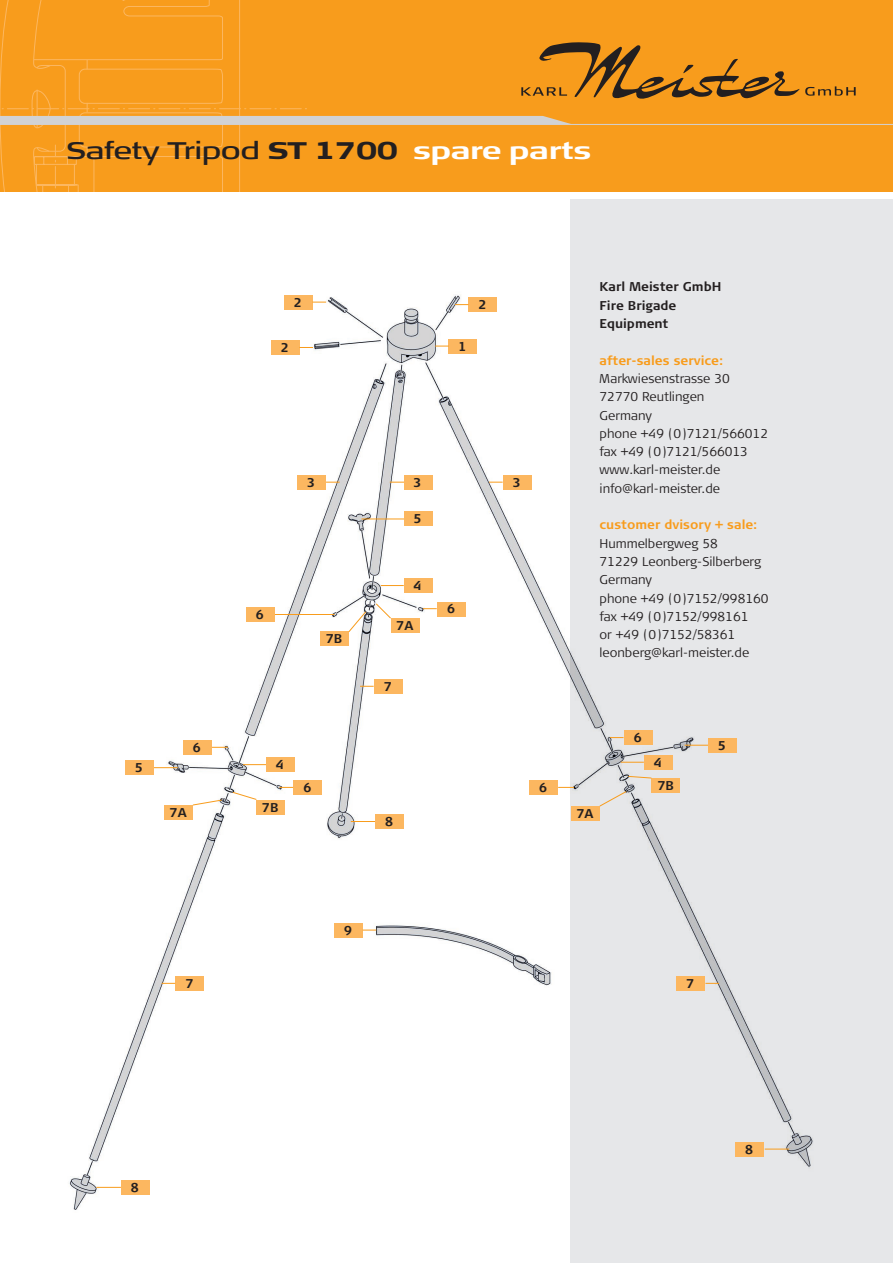
<style>
.page{position:relative;width:893px;height:1263px;background:#fff}
.page>*{position:absolute;margin:0;border:0;box-sizing:border-box;transform-origin:0 0}
.t1{font:24px "Signa Ext Column";color:#231f20}
.t2{font:300 12.75px/18.3px "Signa Column";color:#231f20}
.t3{font:700 12.75px/18.3px "Signa Column";color:#231f20}
.t4{font:700 12.75px "Signa Column";color:#f89c1c}
.s1{font-weight:700}
.s2{font-weight:700;color:#fff}
</style>
<div class="page">
<div style="left:571px;top:200px;width:322px;height:1063px;background:#e6e7e9"></div>
<img style="left:69px;top:245px;width:744px;height:1018px">
<div style="left:0;top:0;width:893px;height:192px;background:#f89c1c"></div>
<hr style="left:0;top:124px;width:893px;height:1px;background:#d1d2d4">
<div style="left:391px;top:618px;width:29px;height:14px;background:#fcb760"></div>
<div style="left:652px;top:778px;width:28px;height:14px;background:#fcb760"></div>
<div style="left:256px;top:800px;width:29px;height:14px;background:#fcb760"></div>
<div style="left:468px;top:297px;width:29px;height:15px;background:#fcb760"></div>
<div style="left:320px;top:632px;width:29px;height:14px;background:#fcb760"></div>
<div style="left:571px;top:806px;width:29px;height:14px;background:#fcb760"></div>
<div style="left:164px;top:805px;width:29px;height:14px;background:#fcb760"></div>
<div style="left:374px;top:679px;width:29px;height:14px;background:#fcb760"></div>
<div style="left:175px;top:976px;width:29px;height:14px;background:#fcb760"></div>
<div style="left:676px;top:976px;width:29px;height:14px;background:#fcb760"></div>
<div style="left:297px;top:475px;width:29px;height:14px;background:#fcb760"></div>
<div style="left:503px;top:475px;width:29px;height:14px;background:#fcb760"></div>
<div style="left:334px;top:923px;width:29px;height:14px;background:#fcb760"></div>
<div style="left:449px;top:339px;width:28px;height:14px;background:#fcb760"></div>
<div style="left:271px;top:340px;width:28px;height:15px;background:#fcb760"></div>
<svg style="left:299px;top:347px;width:14px;height:1px"></svg>
<div style="left:284px;top:295px;width:29px;height:14px;background:#fcb760"></div>
<svg style="left:312px;top:302px;width:14px;height:1px"></svg>
<svg style="left:351px;top:821px;width:24px;height:1px"></svg>
<svg style="left:96px;top:1187px;width:25px;height:1px"></svg>
<svg style="left:765px;top:1149px;width:24px;height:1px"></svg>
<svg style="left:381px;top:585px;width:23px;height:1px"></svg>
<svg style="left:243px;top:764px;width:23px;height:1px"></svg>
<svg style="left:621px;top:762px;width:23px;height:1px"></svg>
<svg style="left:455px;top:304px;width:14px;height:1px"></svg>
<svg style="left:390px;top:482px;width:14px;height:1px"></svg>
<svg style="left:326px;top:482px;width:14px;height:1px"></svg>
<svg style="left:489px;top:482px;width:14px;height:1px"></svg>
<hr style="left:361px;top:519px;width:44px;height:1px;background:#f89c1c">
<svg style="left:685px;top:745px;width:23px;height:1px"></svg>
<svg style="left:154px;top:767px;width:24px;height:1px"></svg>
<div style="left:437px;top:602px;width:29px;height:14px;background:#fcb760"></div>
<svg style="left:423px;top:608px;width:14px;height:1px"></svg>
<div style="left:293px;top:781px;width:29px;height:14px;background:#fcb760"></div>
<svg style="left:279px;top:787px;width:14px;height:1px"></svg>
<div style="left:624px;top:731px;width:29px;height:14px;background:#fcb760"></div>
<svg style="left:610px;top:737px;width:13px;height:1px"></svg>
<hr style="left:275px;top:614px;width:59px;height:1px;background:#f89c1c">
<svg style="left:212px;top:747px;width:16px;height:1px"></svg>
<svg style="left:558px;top:787px;width:16px;height:1px"></svg>
<svg style="left:360px;top:686px;width:14px;height:1px"></svg>
<svg style="left:162px;top:983px;width:13px;height:1px"></svg>
<svg style="left:705px;top:983px;width:14px;height:1px"></svg>
<svg style="left:363px;top:930px;width:13px;height:1px"></svg>
<svg style="left:376px;top:603px;width:15px;height:15px"></svg>
<svg style="left:628px;top:776px;width:24px;height:2px"></svg>
<svg style="left:232px;top:792px;width:25px;height:8px"></svg>
<svg style="left:348px;top:611px;width:18px;height:21px"></svg>
<svg style="left:599px;top:791px;width:28px;height:15px"></svg>
<svg style="left:193px;top:800px;width:29px;height:5px"></svg>
<svg style="left:435px;top:346px;width:14px;height:1px"></svg>
<svg style="left:805px;top:86px;width:51px;height:10px"></svg>
<svg style="left:0;top:0;width:799px;height:192px"></svg>
<div style="left:404px;top:578px;width:28px;height:15px;background:#fcb760"></div>
<div style="left:266px;top:757px;width:29px;height:15px;background:#fcb760"></div>
<div style="left:644px;top:755px;width:28px;height:14px;background:#fcb760"></div>
<div style="left:404px;top:475px;width:28px;height:14px;background:#fcb760"></div>
<div style="left:404px;top:512px;width:28px;height:14px;background:#fcb760"></div>
<div style="left:708px;top:738px;width:29px;height:14px;background:#fcb760"></div>
<div style="left:125px;top:760px;width:29px;height:15px;background:#fcb760"></div>
<div style="left:246px;top:608px;width:29px;height:14px;background:#fcb760"></div>
<div style="left:183px;top:740px;width:29px;height:15px;background:#fcb760"></div>
<div style="left:529px;top:781px;width:29px;height:14px;background:#fcb760"></div>
<div style="left:375px;top:814px;width:29px;height:14px;background:#fcb760"></div>
<div style="left:121px;top:1180px;width:29px;height:14px;background:#fcb760"></div>
<div style="left:735px;top:1142px;width:29px;height:14px;background:#fcb760"></div>
<h1 class="t1" style="left:66px;top:136px;width:526px">Safety Tripod <span class="s1">ST 1700</span> <span class="s2">spare parts</span></h1>
<p class="t3" style="left:193px;top:738px;width:10px">6</p>
<p class="t3" style="left:294px;top:293px;width:10px">2</p>
<p class="t3" style="left:281px;top:338px;width:10px">2</p>
<p class="t3" style="left:459px;top:337px;width:10px">1</p>
<p class="t3" style="left:478px;top:295px;width:10px">2</p>
<p class="t3" style="left:256px;top:606px;width:10px">6</p>
<p class="t3" style="left:307px;top:473px;width:10px">3</p>
<p class="t3" style="left:513px;top:473px;width:10px">3</p>
<p class="t3" style="left:414px;top:473px;width:10px">3</p>
<p class="t3" style="left:414px;top:510px;width:10px">5</p>
<p class="t3" style="left:326px;top:630px;width:18px">7B</p>
<p class="t3" style="left:414px;top:576px;width:10px">4</p>
<p class="t3" style="left:396px;top:616px;width:19px">7A</p>
<p class="t3" style="left:384px;top:677px;width:10px">7</p>
<p class="t3" style="left:447px;top:600px;width:10px">6</p>
<p class="t3" style="left:600px;top:278px;width:123px">Karl Meister GmbH<br>Fire Brigade<br>Equipment</p>
<p class="t4" style="left:600px;top:353px;width:125px">after-sales service:</p>
<p class="t2" style="left:600px;top:369px;width:170px">Markwiesenstrasse 30<br>72770 Reutlingen<br>Germany<br>phone +49 (0)7121/566012 fax +49 (0)7121/566013 www.karl-meister.de info@karl-meister.de</p>
<p class="t4" style="left:600px;top:517px;width:159px">customer dvisory + sale:</p>
<p class="t2" style="left:600px;top:534px;width:170px">Hummelbergweg 58<br>71229 Leonberg-Silberberg<br>Germany<br>phone +49 (0)7152/998160 fax +49 (0)7152/998161<br>or +49 (0)7152/58361 leonberg@karl-meister.de</p>
<p class="t3" style="left:634px;top:729px;width:10px">6</p>
<p class="t3" style="left:718px;top:736px;width:10px">5</p>
<p class="t3" style="left:135px;top:758px;width:10px">5</p>
<p class="t3" style="left:276px;top:755px;width:10px">4</p>
<p class="t3" style="left:654px;top:753px;width:10px">4</p>
<p class="t3" style="left:303px;top:778px;width:10px">6</p>
<p class="t3" style="left:539px;top:778px;width:10px">6</p>
<p class="t3" style="left:262px;top:798px;width:18px">7B</p>
<p class="t3" style="left:170px;top:803px;width:19px">7A</p>
<p class="t3" style="left:576px;top:804px;width:19px">7A</p>
<p class="t3" style="left:385px;top:812px;width:10px">8</p>
<p class="t3" style="left:657px;top:776px;width:18px">7B</p>
<p class="t3" style="left:344px;top:921px;width:10px">9</p>
<p class="t3" style="left:185px;top:974px;width:10px">7</p>
<p class="t3" style="left:686px;top:974px;width:10px">7</p>
<p class="t3" style="left:131px;top:1178px;width:10px">8</p>
<p class="t3" style="left:745px;top:1140px;width:10px">8</p>
</div>
